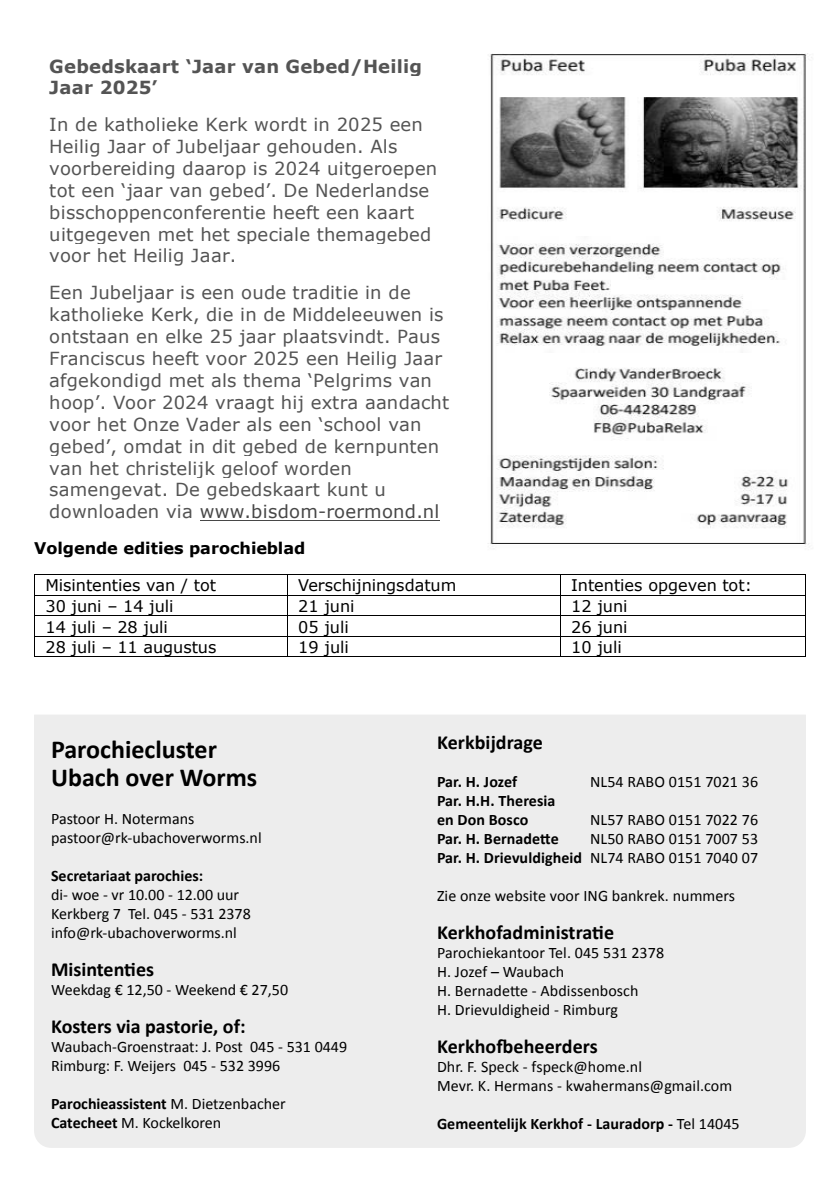
<style>
.page{position:relative;width:840px;height:1191px;background:#fff}
.page>*{position:absolute;margin:0;border:0;box-sizing:border-box;transform-origin:0 0}
.t1{font:700 26px/28px "Calibri";color:#000}
.t2{font:700 20px "Calibri";color:#000}
.t3{font:18px/21.8px "Verdana";letter-spacing:.01em;color:#545454}
.t4{font:700 18px/21.8px "Verdana";letter-spacing:.01em;color:#545454}
.t5{font:16px/19px "Calibri";color:#000}
.t6{font:16px "Verdana";letter-spacing:-.005em;color:#000}
.t7{font:700 16px/19px "Calibri";letter-spacing:.005em;color:#000}
.t8{font:700 16px "Verdana";color:#000}
.s1{color:#474747}
.s2{font-weight:700}
.s3{font-weight:400}
</style>
<div class="page">
<div style="left:420px;top:715px;width:385px;height:432px;background:#ededed"></div>
<div style="left:34px;top:715px;width:386px;height:432px;background:#ededed"></div>
<hr style="left:35px;top:574px;width:252px;height:1px;background:#000">
<hr style="left:288px;top:574px;width:271px;height:1px;background:#000">
<hr style="left:560px;top:574px;width:244px;height:1px;background:#000">
<hr style="left:35px;top:595px;width:252px;height:1px;background:#000">
<hr style="left:288px;top:595px;width:271px;height:1px;background:#000">
<hr style="left:560px;top:595px;width:244px;height:1px;background:#000">
<hr style="left:35px;top:615px;width:252px;height:1px;background:#000">
<hr style="left:288px;top:615px;width:271px;height:1px;background:#000">
<hr style="left:560px;top:615px;width:244px;height:1px;background:#000">
<hr style="left:35px;top:636px;width:252px;height:1px;background:#000">
<hr style="left:288px;top:636px;width:271px;height:1px;background:#000">
<hr style="left:560px;top:636px;width:244px;height:1px;background:#000">
<svg style="left:34px;top:574px;width:1px;height:83px"></svg>
<hr style="left:35px;top:656px;width:252px;height:1px;background:#000">
<svg style="left:287px;top:574px;width:1px;height:83px"></svg>
<hr style="left:288px;top:656px;width:271px;height:1px;background:#000">
<hr style="left:560px;top:656px;width:244px;height:1px;background:#000">
<img style="left:488px;top:53px;width:324px;height:494px">
<hr style="left:200px;top:520px;width:239px;height:1px;background:#474747">
<p class="t4" style="left:49px;top:55px;width:374px">Gebedskaart ‘Jaar van Gebed/Heilig<br>Jaar 2025’</p>
<p class="t3" style="left:49px;top:113px;width:389px">In de katholieke Kerk wordt in 2025 een Heilig Jaar of Jubeljaar gehouden. Als voorbereiding daarop is 2024 uitgeroepen tot een ‘jaar van gebed’. De Nederlandse bisschoppenconferentie heeft een kaart uitgegeven met het speciale themagebed voor het Heilig Jaar.</p>
<p class="t3" style="left:49px;top:282px;width:401px">Een Jubeljaar is een oude traditie in de katholieke Kerk, die in de Middeleeuwen is ontstaan en elke 25 jaar plaatsvindt. Paus Franciscus heeft voor 2025 een Heilig Jaar afgekondigd met als thema ‘Pelgrims van hoop’. Voor 2024 vraagt hij extra aandacht voor het Onze Vader als een ‘school van gebed’, omdat in dit gebed de kernpunten van het christelijk geloof worden samengevat. De gebedskaart kunt u downloaden via <span class="s1">www.bisdom-roermond.nl</span></p>
<p class="t8" style="left:34px;top:536px;width:273px">Volgende edities parochieblad</p>
<p class="t6" style="left:45px;top:574px;width:172px">Misintenties van / tot</p>
<p class="t6" style="left:298px;top:574px;width:159px">Verschijningsdatum</p>
<p class="t6" style="left:571px;top:574px;width:182px">Intenties opgeven tot:</p>
<p class="t6" style="left:45px;top:595px;width:130px">30 juni – 14 juli</p>
<p class="t6" style="left:298px;top:595px;width:58px">21 juni</p>
<p class="t6" style="left:571px;top:595px;width:58px">12 juni</p>
<p class="t6" style="left:45px;top:615px;width:124px">14 juli – 28 juli</p>
<p class="t6" style="left:298px;top:615px;width:52px">05 juli</p>
<p class="t6" style="left:571px;top:615px;width:58px">26 juni</p>
<p class="t6" style="left:45px;top:636px;width:172px">28 juli – 11 augustus</p>
<p class="t6" style="left:298px;top:636px;width:52px">19 juli</p>
<p class="t6" style="left:571px;top:636px;width:52px">10 juli</p>
<h1 class="t1" style="left:51px;top:734px;width:207px">Parochiecluster<br>Ubach over Worms</h1>
<p class="t5" style="left:51px;top:808px;width:212px">Pastoor H. Notermans pastoor@rk-ubachoverworms.nl</p>
<p class="t7" style="left:51px;top:865px;width:154px">Secretariaat parochies:</p>
<p class="t5" style="left:51px;top:884px;width:201px">di- woe - vr 10.00 - 12.00 uur<br>Kerkberg 7 Tel. 045 - 531 2378 info@rk-ubachoverworms.nl</p>
<p class="t2" style="left:51px;top:955px;width:104px">Misintenties</p>
<p class="t5" style="left:51px;top:979px;width:238px">Weekdag € 12,50 - Weekend € 27,50</p>
<p class="t2" style="left:51px;top:1012px;width:196px">Kosters via pastorie, of:</p>
<p class="t5" style="left:51px;top:1036px;width:297px">Waubach-Groenstraat: J. Post 045 - 531 0449<br>Rimburg: F. Weijers 045 - 532 3996</p>
<p class="t5" style="left:51px;top:1093px;width:236px"><span class="s2">Parochieassistent</span> M. Dietzenbacher<br><span class="s2">Catecheet</span> M. Kockelkoren</p>
<p class="t2" style="left:437px;top:728px;width:107px">Kerkbijdrage</p>
<p class="t7" style="left:437px;top:771px;width:82px">Par. H. Jozef</p>
<p class="t5" style="left:590px;top:771px;width:169px">NL54 RABO 0151 7021 36</p>
<p class="t7" style="left:437px;top:790px;width:120px">Par. H.H. Theresia en Don Bosco</p>
<p class="t5" style="left:590px;top:809px;width:169px">NL57 RABO 0151 7022 76</p>
<p class="t7" style="left:437px;top:828px;width:123px">Par. H. Bernadette</p>
<p class="t5" style="left:437px;top:828px;width:322px;text-align:right">NL50 RABO 0151 7007 53<br><span class="s2">Par. H. Drievuldigheid</span> NL74 RABO 0151 7040 07</p>
<p class="t5" style="left:437px;top:885px;width:299px">Zie onze website voor ING bankrek. nummers</p>
<p class="t2" style="left:437px;top:918px;width:178px">Kerkhofadministratie</p>
<p class="t5" style="left:437px;top:942px;width:228px">Parochiekantoor Tel. 045 531 2378<br>H. Jozef – Waubach<br>H. Bernadette - Abdissenbosch<br>H. Drievuldigheid - Rimburg</p>
<p class="t2" style="left:437px;top:1032px;width:162px">Kerkhofbeheerders</p>
<p class="t5" style="left:437px;top:1056px;width:296px">Dhr. F. Speck - fspeck@home.nl<br>Mevr. K. Hermans - kwahermans@gmail.com</p>
<p class="t7" style="left:437px;top:1113px;width:304px">Gemeentelijk Kerkhof - Lauradorp - <span class="s3">Tel 14045</span></p>
</div>
